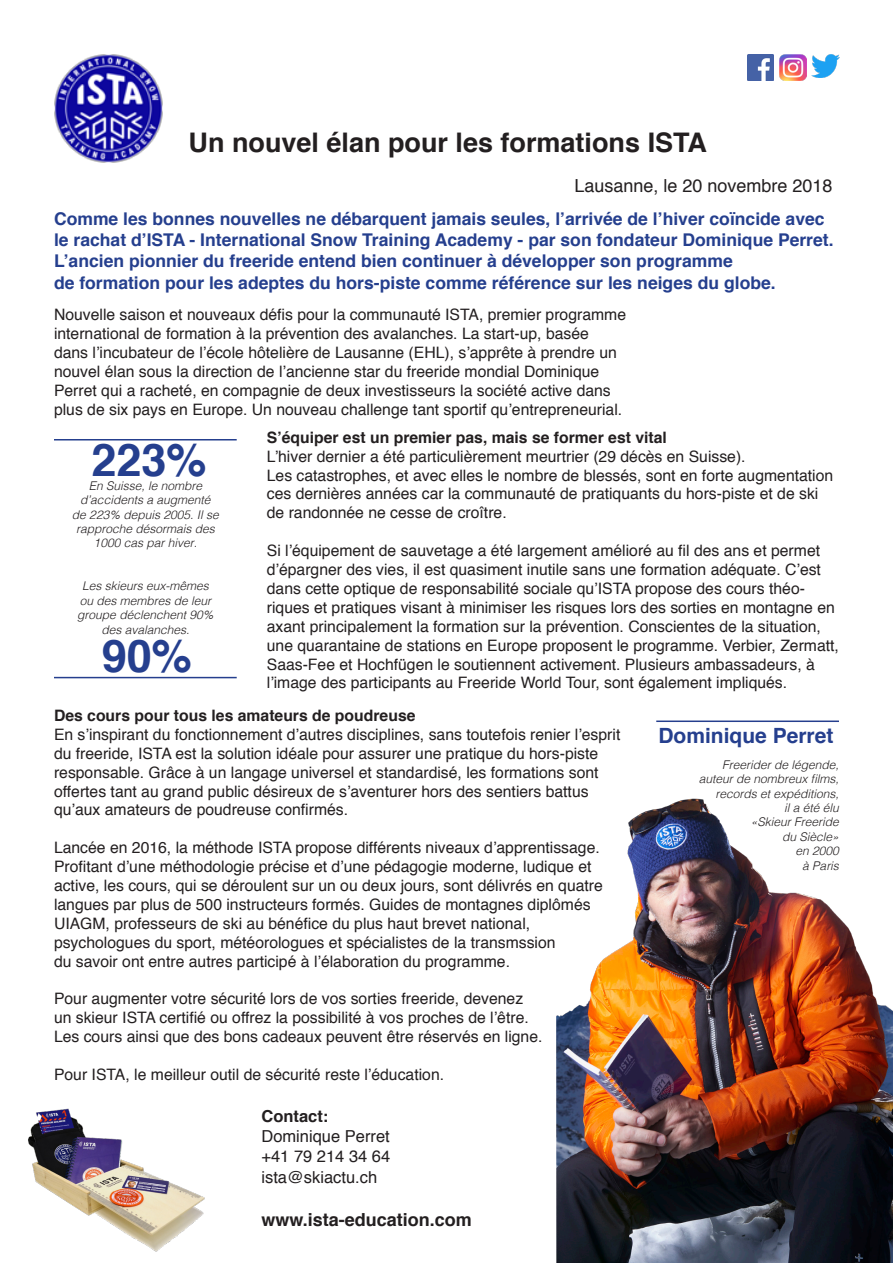
<style>
.page{position:relative;width:893px;height:1263px;background:#fff}
.page>*{position:absolute;margin:0;border:0;box-sizing:border-box;transform-origin:0 0}
.t1{font:700 45px "Helvetica";color:#253f8e}
.t2{font:700 27px "Helvetica";color:#231f20}
.t3{font:700 21px "Helvetica";color:#253f8e}
.t4{font:18px "Helvetica";color:#231f20}
.t5{font:700 18px "Helvetica";color:#231f20}
.t6{font:700 17.55px/21px "Helvetica";color:#253f8e}
.t7{font:16.5px/19.8px "Helvetica";color:#231f20}
.t8{font:700 16.5px "Helvetica";color:#231f20}
.t9{font:15.75px/18.9px "Helvetica";color:#231f20}
.t10{font:700 15.75px "Helvetica";color:#231f20}
.t11{font:italic 300 12px/14.4px "Helvetica";color:#231f20;text-align:center}
</style>
<div class="page">
<img style="left:28px;top:1108px;width:177px;height:144px">
<img style="left:556px;top:798px;width:336px;height:465px">
<img style="left:54px;top:54px;width:108px;height:108px">
<hr style="left:54px;top:439px;width:183px;height:1px;background:#253f8e">
<hr style="left:54px;top:677px;width:183px;height:1px;background:#253f8e">
<img style="left:780px;top:54px;width:26px;height:27px">
<img style="left:811px;top:54px;width:28px;height:23px">
<img style="left:747px;top:54px;width:27px;height:27px">
<hr style="left:656px;top:720px;width:183px;height:2px;background:#253f8e">
<h2 class="t2" style="left:189px;top:131px;width:520px">Un nouvel élan pour les formations ISTA</h2>
<p class="t4" style="left:574px;top:178px;width:260px">Lausanne, le 20 novembre 2018</p>
<p class="t6" style="left:54px;top:210px;width:781px">Comme les bonnes nouvelles ne débarquent jamais seules, l’arrivée de l’hiver coïncide avec le rachat d’ISTA - International Snow Training Academy - par son fondateur Dominique Perret.<br>L’ancien pionnier du freeride entend bien continuer à développer son programme<br>de formation pour les adeptes du hors-piste comme référence sur les neiges du globe.</p>
<p class="t9" style="left:54px;top:306px;width:574px">Nouvelle saison et nouveaux défis pour la communauté ISTA, premier programme international de formation à la prévention des avalanches. La start-up, basée dans l’incubateur de l’école hôtelière de Lausanne (EHL), s’apprête à prendre un nouvel élan sous la direction de l’ancienne star du freeride mondial Dominique Perret qui a racheté, en compagnie de deux investisseurs la société active dans plus de six pays en Europe. Un nouveau challenge tant sportif qu’entrepreneurial.</p>
<h1 class="t1" style="left:91px;top:442px;width:117px">223%</h1>
<p class="t11" style="left:72px;top:479px;width:148px">En Suisse, le nombre d’accidents a augmenté de 223% depuis 2005. Il se rapproche désormais des<br>1000 cas par hiver.</p>
<p class="t11" style="left:77px;top:580px;width:138px">Les skieurs eux-mêmes ou des membres de leur groupe déclenchent 90% des avalanches.</p>
<h1 class="t1" style="left:102px;top:637px;width:92px">90%</h1>
<p class="t10" style="left:267px;top:431px;width:402px">S’équiper est un premier pas, mais se former est vital</p>
<p class="t9" style="left:267px;top:448px;width:568px">L’hiver dernier a été particulièrement meurtrier (29 décès en Suisse).<br>Les catastrophes, et avec elles le nombre de blessés, sont en forte augmentation ces dernières années car la communauté de pratiquants du hors-piste et de ski de randonnée ne cesse de croître.</p>
<p class="t9" style="left:267px;top:542px;width:574px">Si l’équipement de sauvetage a été largement amélioré au fil des ans et permet d’épargner des vies, il est quasiment inutile sans une formation adéquate. C’est dans cette optique de responsabilité sociale qu’ISTA propose des cours théo&shy;riques et pratiques visant à minimiser les risques lors des sorties en montagne en axant principalement la formation sur la prévention. Conscientes de la situation, une quarantaine de stations en Europe proposent le programme. Verbier, Zermatt, Saas-Fee et Hochfügen le soutiennent activement. Plusieurs ambassadeurs, à l’image des participants au Freeride World Tour, sont également impliqués.</p>
<p class="t10" style="left:54px;top:709px;width:363px">Des cours pour tous les amateurs de poudreuse</p>
<p class="t9" style="left:54px;top:726px;width:568px">En s’inspirant du fonctionnement d’autres disciplines, sans toutefois renier l’esprit du freeride, ISTA est la solution idéale pour assurer une pratique du hors-piste responsable. Grâce à un langage universel et standardisé, les formations sont offertes tant au grand public désireux de s’aventurer hors des sentiers battus qu’aux amateurs de poudreuse confirmés.</p>
<p class="t9" style="left:54px;top:839px;width:550px">Lancée en 2016, la méthode ISTA propose différents niveaux d’apprentissage.<br>Profitant d’une méthodologie précise et d’une pédagogie moderne, ludique et active, les cours, qui se déroulent sur un ou deux jours, sont délivrés en quatre langues par plus de 500 instructeurs formés. Guides de montagnes diplômés UIAGM, professeurs de ski au bénéfice du plus haut brevet national, psychologues du sport, météorologues et spécialistes de la transmssion<br>du savoir ont entre autres participé à l’élaboration du programme.</p>
<p class="t9" style="left:54px;top:991px;width:490px">Pour augmenter votre sécurité lors de vos sorties freeride, devenez un skieur ISTA certifié ou offrez la possibilité à vos proches de l’être.<br>Les cours ainsi que des bons cadeaux peuvent être réservés en ligne.</p>
<p class="t9" style="left:54px;top:1066px;width:392px">Pour ISTA, le meilleur outil de sécurité reste l’éducation.</p>
<p class="t8" style="left:261px;top:1109px;width:68px">Contact:</p>
<p class="t7" style="left:261px;top:1127px;width:130px">Dominique Perret +41 79 214 34 64</p>
<p class="t7" style="left:261px;top:1169px;width:117px">ista@skiactu.ch</p>
<p class="t5" style="left:261px;top:1212px;width:212px">www.ista-education.com</p>
<h3 class="t3" style="left:658px;top:727px;width:177px">Dominique Perret</h3>
<p class="t11" style="left:699px;top:758px;width:142px;text-align:right">Freerider de légende, auteur de nombreux films, records et expéditions,<br>il a été élu<br>«Skieur Freeride<br>du Siècle»<br>en 2000<br>à Paris</p>
</div>
